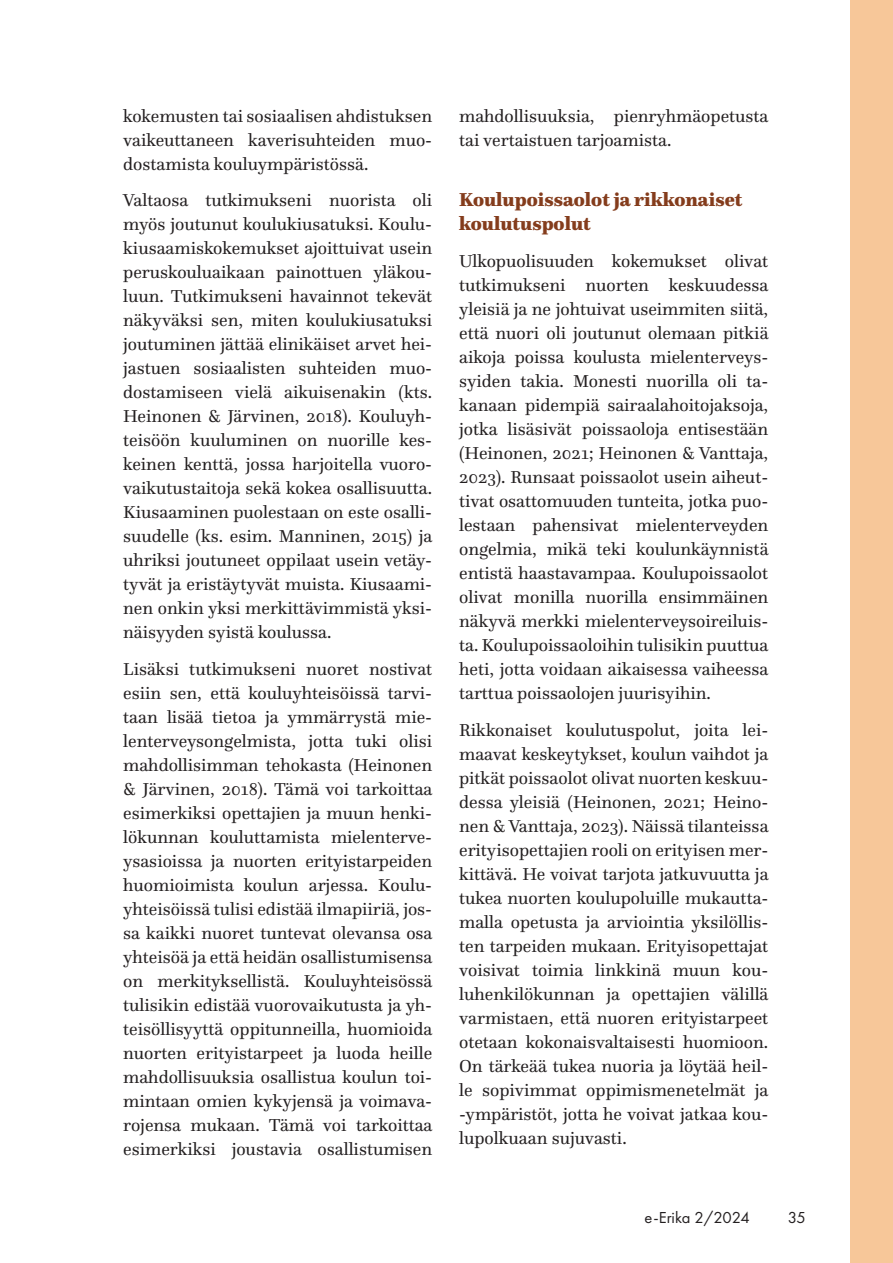
<style>
.page{position:relative;width:893px;height:1263px;background:#fff}
.page>*{position:absolute;margin:0;border:0;box-sizing:border-box;transform-origin:0 0}
.t1{font:900 19.5px/24px "Questa";color:#843c1c}
.t2{font:18px/24px "Questa";color:#231f20;text-align:justify}
.t3{font:16.5px "Futura PT";color:#231f20}
</style>
<div class="page">
<div style="left:850px;top:0;width:43px;height:1263px;background:#f7c799"></div>
<p class="t2" style="left:123px;top:103px;width:311px">kokemusten tai sosiaalisen ahdistuksen vaikeuttaneen kaverisuhteiden muo&shy;dostamista kouluympäristössä.</p>
<p class="t2" style="left:123px;top:188px;width:311px">Valtaosa tutkimukseni nuorista oli myös joutunut koulukiusatuksi. Koulu&shy;kiusaamiskokemukset ajoittuivat usein peruskouluaikaan painottuen yläkou&shy;luun. Tutkimukseni havainnot tekevät näkyväksi sen, miten koulukiusatuksi joutuminen jättää elinikäiset arvet hei&shy;jastuen sosiaalisten suhteiden muo&shy;dostamiseen vielä aikuisenakin (kts.<br>Heinonen &amp; Järvinen, 2018). Kouluyh&shy;teisöön kuuluminen on nuorille kes&shy;keinen kenttä, jossa harjoitella vuoro&shy;vaikutustaitoja sekä kokea osallisuutta.<br>Kiusaaminen puolestaan on este osalli&shy;suudelle (ks. esim. Manninen, 2015) ja uhriksi joutuneet oppilaat usein vetäy&shy;tyvät ja eristäytyvät muista. Kiusaami&shy;nen onkin yksi merkittävimmistä yksi&shy;näisyyden syistä koulussa.</p>
<p class="t2" style="left:123px;top:657px;width:311px">Lisäksi tutkimukseni nuoret nostivat esiin sen, että kouluyhteisöissä tarvi&shy;taan lisää tietoa ja ymmärrystä mie&shy;lenterveysongelmista, jotta tuki olisi mahdollisimman tehokasta (Heinonen &amp; Järvinen, 2018). Tämä voi tarkoittaa esimerkiksi opettajien ja muun henki&shy;lökunnan kouluttamista mielenterve&shy;ysasioissa ja nuorten erityistarpeiden huomioimista koulun arjessa. Koulu&shy;yhteisöissä tulisi edistää ilmapiiriä, jos&shy;sa kaikki nuoret tuntevat olevansa osa yhteisöä ja että heidän osallistumisensa on merkityksellistä. Kouluyhteisössä tulisikin edistää vuorovaikutusta ja yh&shy;teisöllisyyttä oppitunneilla, huomioida nuorten erityistarpeet ja luoda heille mahdollisuuksia osallistua koulun toi&shy;mintaan omien kykyjensä ja voimava&shy;rojensa mukaan. Tämä voi tarkoittaa esimerkiksi joustavia osallistumisen</p>
<p class="t2" style="left:459px;top:103px;width:311px">mahdollisuuksia, pienryhmäopetusta tai vertaistuen tarjoamista.</p>
<p class="t1" style="left:459px;top:188px;width:285px">Koulupoissaolot ja rikkonaiset koulutuspolut</p>
<p class="t2" style="left:459px;top:249px;width:311px">Ulkopuolisuuden kokemukset olivat tutkimukseni nuorten keskuudessa yleisiä ja ne johtuivat useimmiten siitä, että nuori oli joutunut olemaan pitkiä aikoja poissa koulusta mielenterveys&shy;syiden takia. Monesti nuorilla oli ta&shy;kanaan pidempiä sairaalahoitojaksoja, jotka lisäsivät poissaoloja entisestään (Heinonen, 2021; Heinonen &amp; Vanttaja, 2023). Runsaat poissaolot usein aiheut&shy;tivat osattomuuden tunteita, jotka puo&shy;lestaan pahensivat mielenterveyden ongelmia, mikä teki koulunkäynnistä entistä haastavampaa. Koulupoissaolot olivat monilla nuorilla ensimmäinen näkyvä merkki mielenterveysoireiluis&shy;ta. Koulupoissaoloihin tulisikin puuttua heti, jotta voidaan aikaisessa vaiheessa tarttua poissaolojen juurisyihin.</p>
<p class="t2" style="left:459px;top:718px;width:311px">Rikkonaiset koulutuspolut, joita lei&shy;maavat keskeytykset, koulun vaihdot ja pitkät poissaolot olivat nuorten keskuu&shy;dessa yleisiä (Heinonen, 2021; Heino&shy;nen &amp; Vanttaja, 2023). Näissä tilanteissa erityisopettajien rooli on erityisen mer&shy;kittävä. He voivat tarjota jatkuvuutta ja tukea nuorten koulupoluille mukautta&shy;malla opetusta ja arviointia yksilöllis&shy;ten tarpeiden mukaan. Erityisopettajat voisivat toimia linkkinä muun kou&shy;luhenkilökunnan ja opettajien välillä varmistaen, että nuoren erityistarpeet otetaan kokonaisvaltaisesti huomioon.<br>On tärkeää tukea nuoria ja löytää heil&shy;le sopivimmat oppimismenetelmät ja -ympäristöt, jotta he voivat jatkaa kou&shy;lupolkuaan sujuvasti.</p>
<p class="t3" style="left:645px;top:1208px;width:107px">e-Erika 2/2024</p>
<p class="t3" style="left:788px;top:1207px;width:20px">35</p>
</div>
